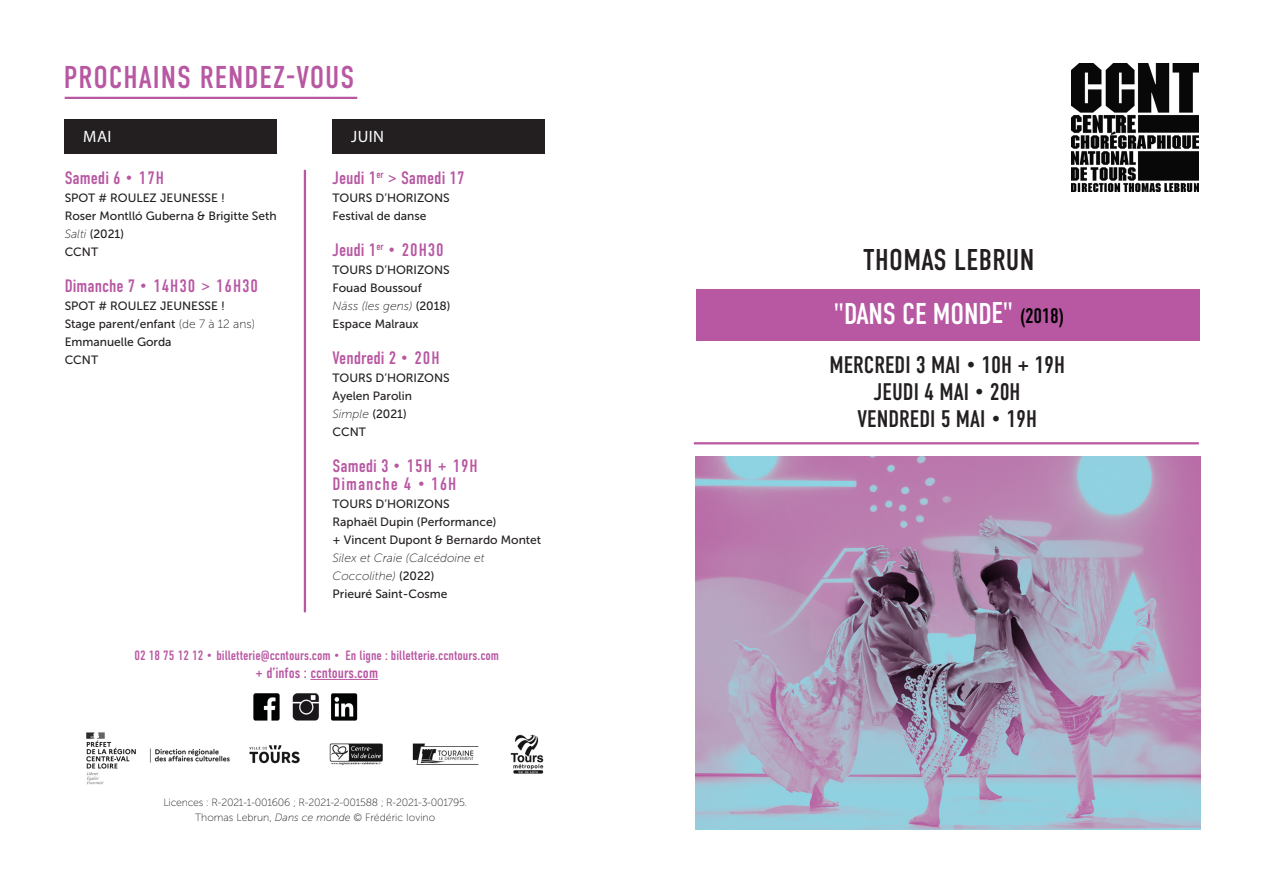
<style>
.page{position:relative;width:1263px;height:893px;background:#fff}
.page>*{position:absolute;margin:0;border:0;box-sizing:border-box;transform-origin:0 0}
.Genres___calendrier{font:31.5px "DIN Condensed";letter-spacing:.03em;color:#b857a2}
.texte_presentation{font:30px "DIN Condensed";letter-spacing:-.015em;color:#fff}
.texte_presentation-2{font:30px "DIN Condensed";letter-spacing:.01em;color:#231f20}
.texte_presentation-3{font:24px "DIN Condensed";color:#231f20}
.DATE_NOIR{font:18px "DIN Condensed";color:#b857a2}
.DATE_NOIR-2{font:18px "DIN Condensed";letter-spacing:.05em;color:#b857a2}
.DATE_NOIR-3{font:18px "DIN Condensed";letter-spacing:.025em;color:#b857a2}
.Genres___calendrier-2{font:16.5px "Myriad Pro";letter-spacing:.03em;color:#fff}
.DATE_NOIR-4{font:15px "DIN Condensed";color:#b857a2}
.DATE_NOIR-5{font:13.5px "DIN Condensed";color:#b857a2}
.DATE_NOIR-6{font:12px "Museo Sans 500";color:#231f20}
.DATE_NOIR-7{font:italic 12px/18px "Museo Sans 100";color:#231f20}
.Distribution{font:10.5px "Museo Sans 100";letter-spacing:-.02em;color:#231f20}
.Distribution-2{font:10.5px "Museo Sans 100";color:#231f20}
.s1{font-family:"Museo Sans 100";font-style:italic}
.s2{font-family:"Museo Sans 100"}
.s3{font-family:"Museo Sans 500";font-style:normal}
.s4{font-style:italic}
.s5{font-size:21px;color:#000}
</style>
<div class="page">
<img style="left:1071px;top:64px;width:128px;height:127px">
<hr style="left:65px;top:97px;width:292px;height:2px;background:#b857a2">
<hr style="left:304px;top:170px;width:2px;height:442px;background:#b857a2">
<img style="left:253px;top:693px;width:105px;height:28px">
<img style="left:86px;top:732px;width:458px;height:53px">
<div style="left:696px;top:289px;width:504px;height:51px;background:#b857a2"></div>
<hr style="left:694px;top:442px;width:505px;height:2px;background:#b857a2">
<div style="left:65px;top:120px;width:212px;height:34px;background:#231f20"></div>
<div style="left:333px;top:120px;width:212px;height:34px;background:#231f20"></div>
<img style="left:696px;top:456px;width:505px;height:373px">
<hr style="left:310px;top:679px;width:68px;height:1px;background:#b857a2">
<p class="Genres___calendrier" style="left:64px;top:60px;width:292px">PROCHAINS RENDEZ-VOUS</p>
<p class="Genres___calendrier-2" style="left:83px;top:126px;width:30px">MAI</p>
<p class="Genres___calendrier-2" style="left:351px;top:126px;width:34px">JUIN</p>
<p class="DATE_NOIR" style="left:65px;top:168px;width:101px">Samedi 6 • 17H</p>
<p class="DATE_NOIR-6" style="left:65px;top:191px;width:162px">SPOT # ROULEZ JEUNESSE !</p>
<p class="DATE_NOIR-6" style="left:65px;top:209px;width:214px">Roser Montlló Guberna &amp; Brigitte Seth</p>
<p class="DATE_NOIR-6" style="left:65px;top:227px;width:61px"><span class="s1">Salti</span> (2021)</p>
<p class="DATE_NOIR-6" style="left:65px;top:245px;width:35px">CCNT</p>
<p class="DATE_NOIR-2" style="left:65px;top:276px;width:195px">Dimanche 7 • 14H30 &gt; 16H30</p>
<p class="DATE_NOIR-6" style="left:65px;top:299px;width:162px">SPOT # ROULEZ JEUNESSE !</p>
<p class="DATE_NOIR-6" style="left:65px;top:317px;width:192px">Stage parent/enfant <span class="s2">(de 7 à 12 ans)</span></p>
<p class="DATE_NOIR-6" style="left:65px;top:335px;width:108px">Emmanuelle Gorda</p>
<p class="DATE_NOIR-6" style="left:65px;top:353px;width:35px">CCNT</p>
<p class="DATE_NOIR" style="left:333px;top:168px;width:134px">Jeudi 1<sup>er</sup> &gt; Samedi 17</p>
<p class="DATE_NOIR-6" style="left:333px;top:191px;width:119px">TOURS D’HORIZONS</p>
<p class="DATE_NOIR-6" style="left:333px;top:209px;width:95px">Festival de danse</p>
<p class="DATE_NOIR-3" style="left:333px;top:240px;width:113px">Jeudi 1<sup>er</sup> • 20H30</p>
<p class="DATE_NOIR-6" style="left:333px;top:263px;width:119px">TOURS D’HORIZONS</p>
<p class="DATE_NOIR-6" style="left:333px;top:281px;width:91px">Fouad Boussouf</p>
<p class="DATE_NOIR-7" style="left:333px;top:297px;width:119px">Näss (les gens) <span class="s3">(2018)</span></p>
<p class="DATE_NOIR-6" style="left:333px;top:317px;width:88px">Espace Malraux</p>
<p class="DATE_NOIR" style="left:333px;top:348px;width:108px">Vendredi 2 • 20H</p>
<p class="DATE_NOIR-6" style="left:333px;top:371px;width:119px">TOURS D’HORIZONS</p>
<p class="DATE_NOIR-6" style="left:333px;top:389px;width:81px">Ayelen Parolin</p>
<p class="DATE_NOIR-7" style="left:333px;top:405px;width:76px">Simple <span class="s3">(2021)</span></p>
<p class="DATE_NOIR-6" style="left:333px;top:425px;width:35px">CCNT</p>
<p class="DATE_NOIR" style="left:333px;top:456px;width:147px">Samedi 3 • 15H + 19H</p>
<p class="DATE_NOIR-2" style="left:333px;top:474px;width:125px">Dimanche 4 • 16H</p>
<p class="DATE_NOIR-6" style="left:333px;top:497px;width:119px">TOURS D’HORIZONS</p>
<p class="DATE_NOIR-6" style="left:333px;top:515px;width:165px">Raphaël Dupin (Performance)</p>
<p class="DATE_NOIR-6" style="left:333px;top:533px;width:210px">+ Vincent Dupont &amp; Bernardo Montet</p>
<p class="DATE_NOIR-7" style="left:333px;top:549px;width:154px">Silex et Craie (Calcédoine et<br>Coccolithe) <span class="s3">(2022)</span></p>
<p class="DATE_NOIR-6" style="left:333px;top:587px;width:116px">Prieuré Saint-Cosme</p>
<p class="DATE_NOIR-5" style="left:134px;top:648px;width:366px">02 18 75 12 12 • billetterie@ccntours.com • En ligne : billetterie.ccntours.com</p>
<p class="DATE_NOIR-4" style="left:255px;top:664px;width:124px">+ d’infos : ccntours.com</p>
<p class="Distribution" style="left:163px;top:796px;width:305px">Licences : R-2021-1-001606 ; R-2021-2-001588 ; R-2021-3-001795.</p>
<p class="Distribution-2" style="left:195px;top:811px;width:242px">Thomas Lebrun, <span class="s4">Dans ce monde</span> © Frédéric Iovino</p>
<p class="texte_presentation-2" style="left:863px;top:243px;width:173px">THOMAS LEBRUN</p>
<p class="texte_presentation" style="left:834px;top:297px;width:232px">"DANS CE MONDE" <span class="s5">(2018)</span></p>
<p class="texte_presentation-3" style="left:829px;top:352px;width:237px">MERCREDI 3 MAI • 10H + 19H</p>
<p class="texte_presentation-3" style="left:874px;top:379px;width:148px">JEUDI 4 MAI • 20H</p>
<p class="texte_presentation-3" style="left:857px;top:406px;width:181px">VENDREDI 5 MAI • 19H</p>
</div>
